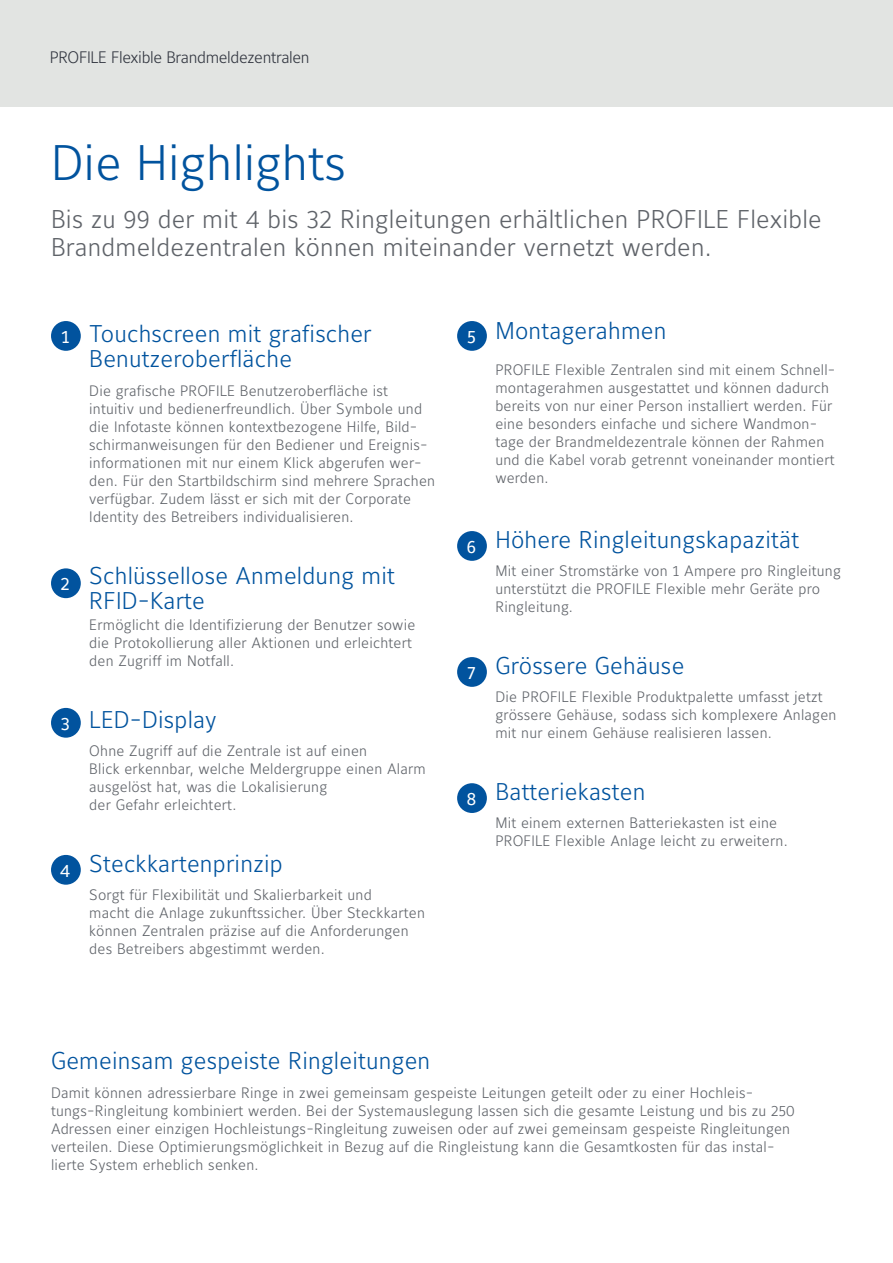
<style>
.page{position:relative;width:893px;height:1263px;background:#fff}
.page>*{position:absolute;margin:0;border:0;box-sizing:border-box;transform-origin:0 0}
.t1{font:300 49.5px "Maurea Jci Lf ML";letter-spacing:.005em;color:#01539e}
.t2{font:300 25.5px/28.5px "Maurea Jci Lf ML";letter-spacing:.01em;color:#5f6369}
.t3{font:300 24px/25.5px "Maurea Jci Lf ML";letter-spacing:.01em;color:#01539e}
.t4{font:18px "Maurea Regular Lf";color:#fff}
.t5{font:300 16.5px "Maurea Jci Tf ML";letter-spacing:-.02em;color:#323640}
.t6{font:300 15px/18px "Maurea Jci Lf ML";letter-spacing:.015em;color:#5f6369}
</style>
<div class="page">
<div style="left:0;top:0;width:893px;height:106px;background:#e2e4e2"></div>
<div style="left:51px;top:321px;width:30px;height:30px;background:#01539e;border-radius:50%"></div>
<div style="left:51px;top:568px;width:30px;height:30px;background:#01539e;border-radius:50%"></div>
<div style="left:51px;top:708px;width:30px;height:30px;background:#01539e;border-radius:50%"></div>
<div style="left:51px;top:855px;width:30px;height:30px;background:#01539e;border-radius:50%"></div>
<div style="left:457px;top:321px;width:30px;height:30px;background:#01539e;border-radius:50%"></div>
<div style="left:457px;top:531px;width:30px;height:30px;background:#01539e;border-radius:50%"></div>
<div style="left:457px;top:657px;width:30px;height:30px;background:#01539e;border-radius:50%"></div>
<div style="left:457px;top:783px;width:30px;height:30px;background:#01539e;border-radius:50%"></div>
<p class="t5" style="left:50px;top:47px;width:261px">PROFILE Flexible Brandmeldezentralen</p>
<h1 class="t1" style="left:51px;top:132px;width:297px">Die Highlights</h1>
<h2 class="t2" style="left:51px;top:204px;width:772px">Bis zu 99 der mit 4 bis 32 Ringleitungen erhältlichen PROFILE Flexible<br>Brandmeldezentralen können miteinander vernetzt werden.</h2>
<p class="t4" style="left:61px;top:326px;width:10px">1</p>
<p class="t4" style="left:61px;top:574px;width:10px">2</p>
<p class="t4" style="left:61px;top:713px;width:10px">3</p>
<p class="t4" style="left:60px;top:860px;width:11px">4</p>
<h3 class="t3" style="left:89px;top:320px;width:284px">Touchscreen mit grafischer<br>Benutzeroberfläche</h3>
<p class="t6" style="left:89px;top:381px;width:347px">Die grafische PROFILE Benutzeroberfläche ist intuitiv und bedienerfreundlich. Über Symbole und die Infotaste können kontextbezogene Hilfe, Bild&shy;schirmanweisungen für den Bediener und Ereignis&shy;informationen mit nur einem Klick abgerufen wer&shy;den. Für den Startbildschirm sind mehrere Sprachen verfügbar. Zudem lässt er sich mit der Corporate Identity des Betreibers individualisieren.</p>
<h3 class="t3" style="left:89px;top:562px;width:307px">Schlüssellose Anmeldung mit<br>RFID-Karte</h3>
<p class="t6" style="left:89px;top:615px;width:327px">Ermöglicht die Identifizierung der Benutzer sowie die Protokollierung aller Aktionen und erleichtert den Zugriff im Notfall.</p>
<h3 class="t3" style="left:89px;top:706px;width:129px">LED-Display</h3>
<p class="t6" style="left:89px;top:741px;width:338px">Ohne Zugriff auf die Zentrale ist auf einen<br>Blick erkennbar, welche Meldergruppe einen Alarm ausgelöst hat, was die Lokalisierung<br>der Gefahr erleichtert.</p>
<h3 class="t3" style="left:89px;top:850px;width:195px">Steckkartenprinzip</h3>
<p class="t6" style="left:89px;top:885px;width:337px">Sorgt für Flexibilität und Skalierbarkeit und<br>macht die Anlage zukunftssicher. Über Steckkarten können Zentralen präzise auf die Anforderungen des Betreibers abgestimmt werden.</p>
<p class="t4" style="left:467px;top:326px;width:10px">5</p>
<p class="t4" style="left:467px;top:536px;width:11px">6</p>
<p class="t4" style="left:467px;top:662px;width:10px">7</p>
<p class="t4" style="left:467px;top:788px;width:11px">8</p>
<h3 class="t3" style="left:495px;top:317px;width:173px">Montagerahmen</h3>
<p class="t6" style="left:495px;top:360px;width:342px">PROFILE Flexible Zentralen sind mit einem Schnell&shy;montagerahmen ausgestattet und können dadurch bereits von nur einer Person installiert werden. Für eine besonders einfache und sichere Wandmon&shy;tage der Brandmeldezentrale können der Rahmen und die Kabel vorab getrennt voneinander montiert werden.</p>
<h3 class="t3" style="left:495px;top:526px;width:305px">Höhere Ringleitungskapazität</h3>
<p class="t6" style="left:495px;top:561px;width:347px">Mit einer Stromstärke von 1 Ampere pro Ringleitung unterstützt die PROFILE Flexible mehr Geräte pro<br>Ringleitung.</p>
<h3 class="t3" style="left:495px;top:652px;width:190px">Grössere Gehäuse</h3>
<p class="t6" style="left:495px;top:687px;width:343px">Die PROFILE Flexible Produktpalette umfasst jetzt grössere Gehäuse, sodass sich komplexere Anlagen mit nur einem Gehäuse realisieren lassen.</p>
<h3 class="t3" style="left:495px;top:778px;width:152px">Batteriekasten</h3>
<p class="t6" style="left:495px;top:813px;width:294px">Mit einem externen Batteriekasten ist eine<br>PROFILE Flexible Anlage leicht zu erweitern.</p>
<h3 class="t3" style="left:51px;top:1047px;width:381px">Gemeinsam gespeiste Ringleitungen</h3>
<p class="t6" style="left:51px;top:1083px;width:745px">Damit können adressierbare Ringe in zwei gemeinsam gespeiste Leitungen geteilt oder zu einer Hochleis&shy;tungs-Ringleitung kombiniert werden. Bei der Systemauslegung lassen sich die gesamte Leistung und bis zu 250<br>Adressen einer einzigen Hochleistungs-Ringleitung zuweisen oder auf zwei gemeinsam gespeiste Ringleitungen verteilen. Diese Optimierungsmöglichkeit in Bezug auf die Ringleistung kann die Gesamtkosten für das instal&shy;lierte System erheblich senken.</p>
</div>
